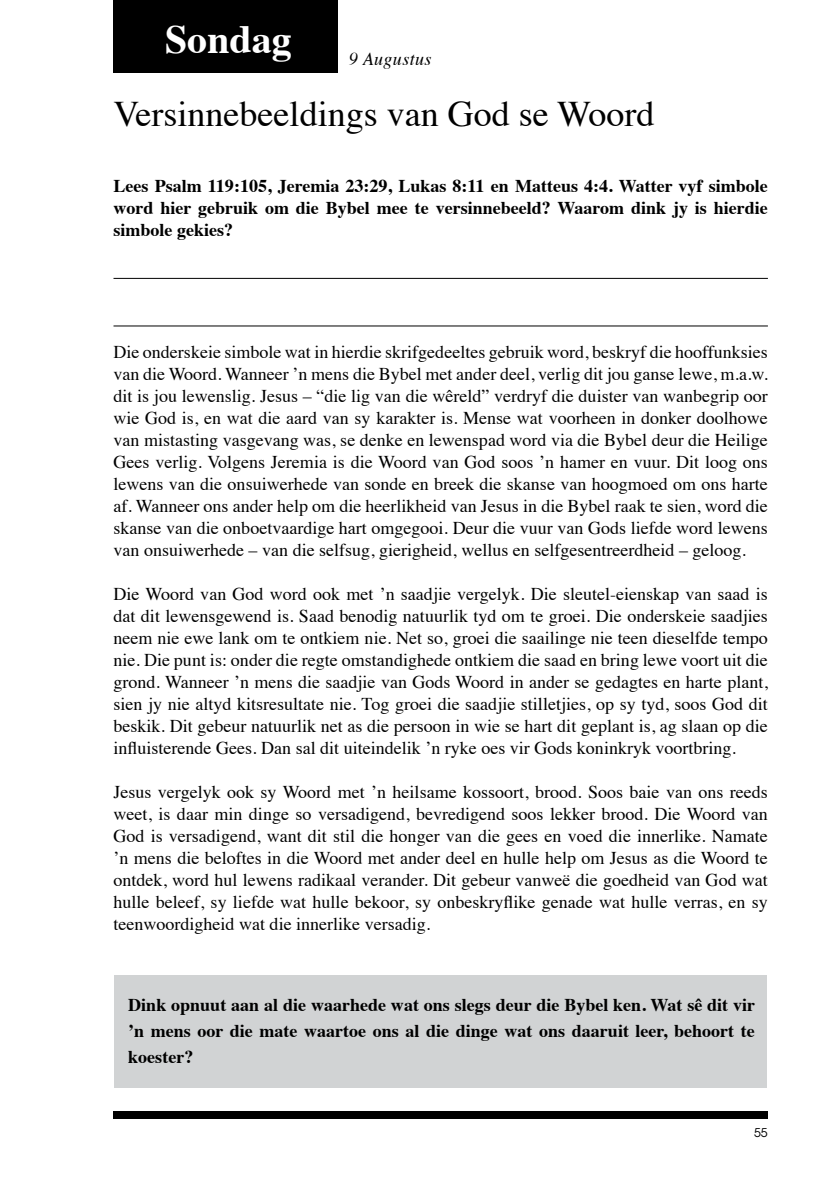
<style>
.page{position:relative;width:840px;height:1191px;background:#fff}
.page>*{position:absolute;margin:0;border:0;box-sizing:border-box;transform-origin:0 0}
.t1{font:700 40px "Times";color:#fff}
.t2{font:36px "Times";color:#000}
.t3{font:18px/22px "Times";color:#000;text-align:justify}
.t4{font:700 18px/22px "Times";color:#000;text-align:justify}
.t5{font:italic 18px "Times";letter-spacing:.02em;color:#000}
.t6{font:12px "ITC Avant Garde Std";color:#000}
</style>
<div class="page">
<div style="left:113px;top:1111px;width:654px;height:8px;background:#000"></div>
<div style="left:113px;top:0;width:225px;height:72px;background:#000"></div>
<hr style="left:113px;top:325px;width:654px;height:1px;background:#000">
<hr style="left:113px;top:278px;width:654px;height:1px;background:#000">
<div style="left:114px;top:975px;width:652px;height:112px;background:#d1d3d4"></div>
<h1 class="t1" style="left:165px;top:1px;width:128px">Sondag</h1>
<p class="t5" style="left:349px;top:43px;width:84px">9 Augustus</p>
<h2 class="t2" style="left:113px;top:80px;width:542px">Versinnebeeldings van God se Woord</h2>
<p class="t4" style="left:113px;top:173px;width:655px">Lees Psalm 119:105, Jeremia 23:29, Lukas 8:11 en Matteus 4:4. Watter vyf simbole word hier gebruik om die Bybel mee te versinnebeeld? Waarom dink jy is hierdie simbole gekies?</p>
<p class="t3" style="left:113px;top:339px;width:655px">Die onderskeie simbole wat in hierdie skrifgedeeltes gebruik word, beskryf die hooffunksies van die Woord. Wanneer ’n mens die Bybel met ander deel, verlig dit jou ganse lewe, m.a.w. dit is jou lewenslig. Jesus – “die lig van die wêreld” verdryf die duister van wanbegrip oor wie God is, en wat die aard van sy karakter is. Mense wat voorheen in donker doolhowe van mistasting vasgevang was, se denke en lewenspad word via die Bybel deur die Heilige Gees verlig. Volgens Jeremia is die Woord van God soos ’n hamer en vuur. Dit loog ons lewens van die onsuiwerhede van sonde en breek die skanse van hoogmoed om ons harte af. Wanneer ons ander help om die heerlikheid van Jesus in die Bybel raak te sien, word die skanse van die onboetvaardige hart omgegooi. Deur die vuur van Gods liefde word lewens van onsuiwerhede – van die selfsug, gierigheid, wellus en selfgesentreerdheid – geloog.</p>
<p class="t3" style="left:113px;top:581px;width:655px">Die Woord van God word ook met ’n saadjie vergelyk. Die sleutel-eienskap van saad is dat dit lewensgewend is. Saad benodig natuurlik tyd om te groei. Die onderskeie saadjies neem nie ewe lank om te ontkiem nie. Net so, groei die saailinge nie teen dieselfde tempo nie. Die punt is: onder die regte omstandighede ontkiem die saad en bring lewe voort uit die grond. Wanneer ’n mens die saadjie van Gods Woord in ander se gedagtes en harte plant, sien jy nie altyd kitsresultate nie. Tog groei die saadjie stilletjies, op sy tyd, soos God dit beskik. Dit gebeur natuurlik net as die persoon in wie se hart dit geplant is, ag slaan op die influisterende Gees. Dan sal dit uiteindelik ’n ryke oes vir Gods koninkryk voortbring.</p>
<p class="t3" style="left:113px;top:779px;width:655px">Jesus vergelyk ook sy Woord met ’n heilsame kossoort, brood. Soos baie van ons reeds weet, is daar min dinge so versadigend, bevredigend soos lekker brood. Die Woord van God is versadigend, want dit stil die honger van die gees en voed die innerlike. Namate ’n mens die beloftes in die Woord met ander deel en hulle help om Jesus as die Woord te ontdek, word hul lewens radikaal verander. Dit gebeur vanweë die goedheid van God wat hulle beleef, sy liefde wat hulle bekoor, sy onbeskryflike genade wat hulle verras, en sy teenwoordigheid wat die innerlike versadig.</p>
<p class="t4" style="left:128px;top:989px;width:628px;line-height:26px">Dink opnuut aan al die waarhede wat ons slegs deur die Bybel ken. Wat sê dit vir ’n mens oor die mate waartoe ons al die dinge wat ons daaruit leer, behoort te koester?</p>
<p class="t6" style="left:753px;top:1125px;width:15px">55</p>
</div>
